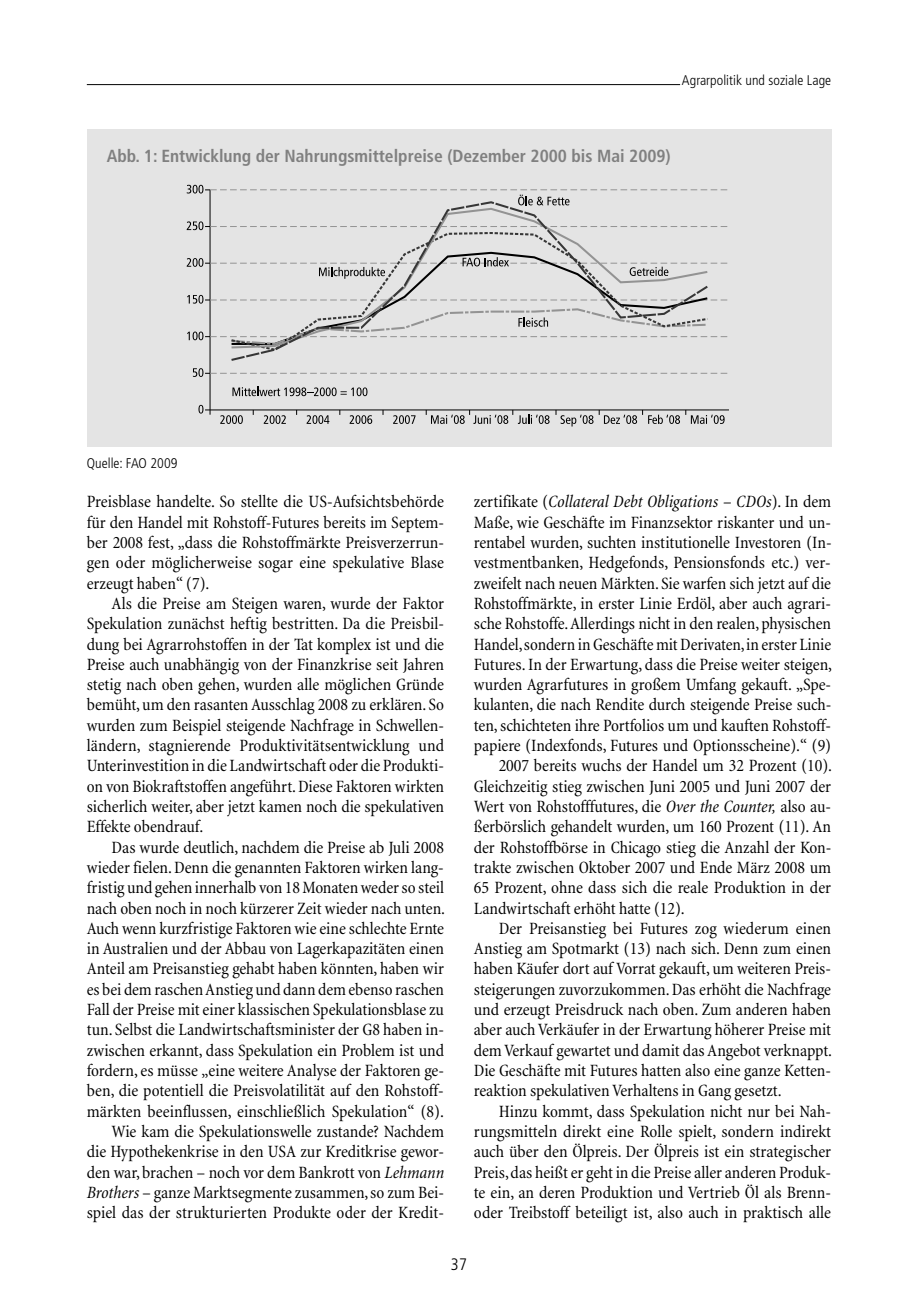
<style>
.page{position:relative;width:918px;height:1315px;background:#fff}
.page>*{position:absolute;margin:0;border:0;box-sizing:border-box;transform-origin:0 0}
.t1{font:condensed 17.5px/20.3px "Minion";letter-spacing:-.005em;color:#000;text-align:justify}
.t2{font:700 condensed 17.5px "Frutiger";color:#808080}
.t3{font:italic condensed 17.5px "Minion";letter-spacing:-.005em;color:#000}
.t4{font:300 condensed 16.62px "Frutiger";color:#000}
.t5{font:300 condensed 14px "Frutiger";letter-spacing:.005em;color:#000}
.s1{font-style:italic}
.s2{font-style:normal}
</style>
<div class="page">
<div style="left:87px;top:129px;width:744px;height:317px;background:#e4e4e4"></div>
<hr style="left:210px;top:190px;width:1px;height:220px;background:#000">
<hr style="left:210px;top:410px;width:519px;height:1px;background:#000">
<svg style="left:198px;top:405px;width:5px;height:8px"></svg>
<svg style="left:193px;top:368px;width:535px;height:9px"></svg>
<svg style="left:187px;top:221px;width:541px;height:9px"></svg>
<svg style="left:200px;top:406px;width:11px;height:9px"></svg>
<svg style="left:220px;top:415px;width:19px;height:9px"></svg>
<svg style="left:238px;top:415px;width:5px;height:9px"></svg>
<svg style="left:264px;top:415px;width:22px;height:9px"></svg>
<svg style="left:307px;top:415px;width:22px;height:9px"></svg>
<svg style="left:350px;top:415px;width:22px;height:9px"></svg>
<svg style="left:393px;top:415px;width:22px;height:9px"></svg>
<svg style="left:426px;top:410px;width:123px;height:14px"></svg>
<svg style="left:556px;top:410px;width:37px;height:16px"></svg>
<svg style="left:599px;top:410px;width:125px;height:14px"></svg>
<svg style="left:187px;top:185px;width:541px;height:20px"></svg>
<svg style="left:232px;top:387px;width:131px;height:9px"></svg>
<svg style="left:362px;top:387px;width:5px;height:9px"></svg>
<svg style="left:187px;top:251px;width:541px;height:95px"></svg>
<svg style="left:229px;top:200px;width:481px;height:161px"></svg>
<hr style="left:87px;top:84px;width:593px;height:1px;background:#000">
<p class="t5" style="left:682px;top:74px;width:151px">Agrarpolitik und soziale Lage</p>
<p class="t2" style="left:107px;top:149px;width:565px">Abb. 1: Entwicklung der Nahrungsmittelpreise (Dezember 2000 bis Mai 2009)</p>
<p class="t5" style="left:87px;top:458px;width:92px">Quelle: FAO 2009</p>
<p class="t1" style="left:87px;top:493px;width:359px">Preisblase handelte. So stellte die US-Aufsichtsbehörde für den Handel mit Rohstoff-Futures bereits im Septem&shy;ber 2008 fest, „dass die Rohstoffmärkte Preisverzerrun&shy;gen oder möglicherweise sogar eine spekulative Blase erzeugt haben“ (7).</p>
<p class="t1" style="left:87px;top:595px;width:359px;text-indent:25px">Als die Preise am Steigen waren, wurde der Faktor Spekulation zunächst heftig bestritten. Da die Preisbil&shy;dung bei Agrarrohstoffen in der Tat komplex ist und die Preise auch unabhängig von der Finanzkrise seit Jahren stetig nach oben gehen, wurden alle möglichen Gründe bemüht, um den rasanten Ausschlag 2008 zu erklären. So wurden zum Beispiel steigende Nachfrage in Schwellen&shy;ländern, stagnierende Produktivitätsentwicklung und Unterinvestition in die Landwirtschaft oder die Produkti&shy;on von Biokraftstoffen angeführt.Diese Faktoren wirkten sicherlich weiter, aber jetzt kamen noch die spekulativen Effekte obendrauf.</p>
<p class="t1" style="left:87px;top:838px;width:360px;text-align:right">Das wurde deutlich, nachdem die Preise ab Juli 2008 wieder fielen.Denn die genannten Faktoren wirken lang&shy;fristig und gehen innerhalb von 18Monatenwederso steil nach oben noch in noch kürzerer Zeit wieder nach unten.<br>Auch wenn kurzfristige Faktoren wie eine schlechte Ernte in Australien und der Abbau von Lagerkapazitäten einen Anteil am Preisanstieg gehabt haben könnten, haben wir es bei demraschenAnstieg und dann demebenso raschen Fall der Preise mit einer klassischen Spekulationsblase zu tun. Selbst die Landwirtschaftsminister der G8 haben in&shy;zwischen erkannt, dass Spekulation ein Problem ist und fordern,es müsse „eine weitere Analyse der Faktoren ge&shy;ben, die potentiell die Preisvolatilität auf den Rohstoff&shy;märkten beeinflussen, einschließlich Spekulation“ (8).<br>Wie kam die Spekulationswelle zustande? Nachdem<br>die Hypothekenkrise in den USA zur Kreditkrise gewor&shy;den war, brachen – noch vor dem Bankrott von <span class="s1">Lehmann Brothers</span> – ganze Marktsegmente zusammen,so zum Bei&shy;spiel das der strukturierten Produkte oder der Kredit-</p>
<p class="t3" style="left:474px;top:495px;width:359px"><span class="s2">zertifikate (</span>Collateral Debt Obligations – CDOs<span class="s2">). In dem</span></p>
<p class="t1" style="left:474px;top:513px;width:359px">Maße, wie Geschäfte im Finanzsektor riskanter und un-</p>
<p class="t1" style="left:474px;top:534px;width:359px">rentabel wurden, suchten institutionelle Investoren (In-</p>
<p class="t1" style="left:474px;top:554px;width:358px">vestmentbanken, Hedgefonds, Pensionsfonds etc.) ver-</p>
<p class="t1" style="left:474px;top:574px;width:359px">zweifelt nach neuen Märkten. Sie warfen sich jetzt auf die</p>
<p class="t1" style="left:474px;top:595px;width:359px">Rohstoffmärkte, in erster Linie Erdöl, aber auch agrari-</p>
<p class="t1" style="left:474px;top:615px;width:359px">sche Rohstoffe.Allerdings nicht in den realen, physischen</p>
<p class="t1" style="left:474px;top:635px;width:359px">Handel,sondern inGeschäftemitDerivaten,in erster Linie</p>
<p class="t1" style="left:474px;top:655px;width:360px">Futures.In der Erwartung, dass die Preise weiter steigen,</p>
<p class="t1" style="left:474px;top:676px;width:359px">wurden Agrarfutures in großem Umfang gekauft. „Spe-</p>
<p class="t1" style="left:474px;top:696px;width:359px">kulanten, die nach Rendite durch steigende Preise such-</p>
<p class="t1" style="left:474px;top:716px;width:359px">ten,schichteten ihre Portfolios um und kauften Rohstoff-</p>
<p class="t1" style="left:474px;top:737px;width:359px">papiere (Indexfonds, Futures und Optionsscheine).“ (9)</p>
<p class="t1" style="left:499px;top:757px;width:335px">2007 bereits wuchs der Handel um 32 Prozent (10).</p>
<p class="t1" style="left:474px;top:777px;width:359px">Gleichzeitig stieg zwischen Juni 2005 und Juni 2007 der</p>
<p class="t1" style="left:474px;top:798px;width:359px">Wert von Rohstofffutures, die <span class="s1">Over the Counter,</span> also au-</p>
<p class="t1" style="left:474px;top:818px;width:359px">ßerbörslich gehandelt wurden, um 160 Prozent (11). An</p>
<p class="t1" style="left:474px;top:838px;width:359px">der Rohstoffbörse in Chicago stieg die Anzahl der Kon-</p>
<p class="t1" style="left:474px;top:858px;width:359px">trakte zwischen Oktober 2007 und Ende März 2008 um</p>
<p class="t1" style="left:474px;top:879px;width:359px">65 Prozent, ohne dass sich die reale Produktion in der</p>
<p class="t1" style="left:474px;top:899px;width:212px">Landwirtschaft erhöht hatte (12).</p>
<p class="t1" style="left:499px;top:919px;width:334px">Der Preisanstieg bei Futures zog wiederum einen</p>
<p class="t1" style="left:474px;top:940px;width:359px">Anstieg am Spotmarkt (13) nach sich. Denn zum einen</p>
<p class="t1" style="left:474px;top:960px;width:359px">haben Käufer dort auf Vorrat gekauft, um weiteren Preis-</p>
<p class="t1" style="left:474px;top:980px;width:359px">steigerungen zuvorzukommen.Das erhöht die Nachfrage</p>
<p class="t1" style="left:474px;top:1001px;width:359px">und erzeugt Preisdruck nach oben. Zum anderen haben</p>
<p class="t1" style="left:474px;top:1021px;width:359px">aber auchVerkäufer in der Erwartung höherer Preise mit</p>
<p class="t1" style="left:474px;top:1041px;width:360px">demVerkauf gewartet und damit dasAngebot verknappt.</p>
<p class="t1" style="left:474px;top:1061px;width:359px">Die Geschäfte mit Futures hatten also eine ganze Ketten-</p>
<p class="t1" style="left:474px;top:1082px;width:309px">reaktion spekulativenVerhaltens in Gang gesetzt.</p>
<p class="t1" style="left:499px;top:1102px;width:334px">Hinzu kommt, dass Spekulation nicht nur bei Nah-</p>
<p class="t1" style="left:474px;top:1122px;width:359px">rungsmitteln direkt eine Rolle spielt, sondern indirekt</p>
<p class="t1" style="left:474px;top:1143px;width:359px">auch über den Ölpreis. Der Ölpreis ist ein strategischer</p>
<p class="t1" style="left:474px;top:1163px;width:359px">Preis,das heißter geht in die Preise aller anderen Produk-</p>
<p class="t1" style="left:474px;top:1183px;width:359px">te ein, an deren Produktion und Vertrieb Öl als Brenn-</p>
<p class="t1" style="left:474px;top:1204px;width:359px">oder Treibstoff beteiligt ist, also auch in praktisch alle</p>
<p class="t4" style="left:451px;top:1258px;width:18px">37</p>
</div>
